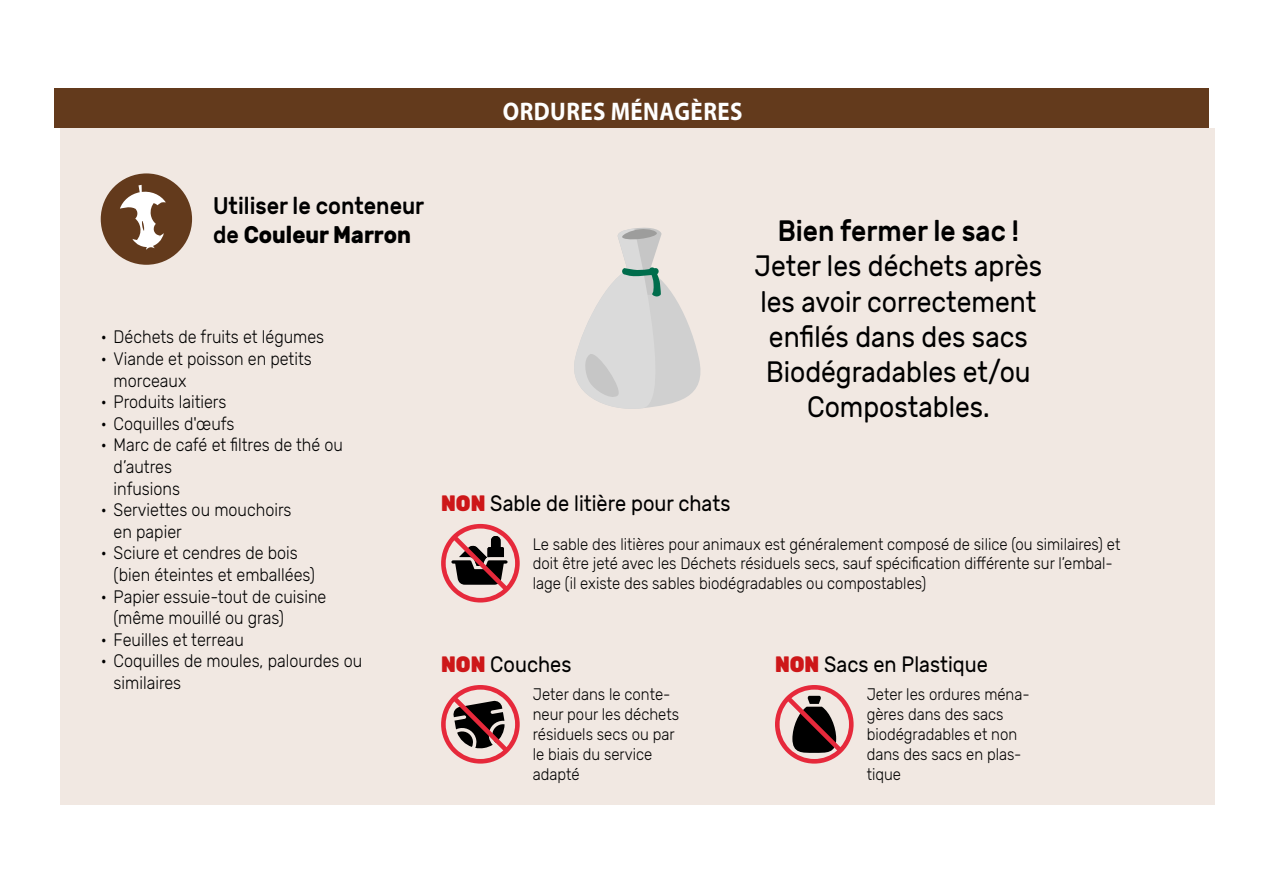
<style>
.page{position:relative;width:1263px;height:893px;background:#fff}
.page>*{position:absolute;margin:0;border:0;box-sizing:border-box;transform-origin:0 0}
.t1{font:29.4px/35.2px "Rubik";color:#000;text-align:center;scale:.9 1}
.t2{font:500 29.4px "Rubik";color:#000;scale:.9 1}
.t3{font:700 25.5px "Myriad Pro";letter-spacing:.02em;color:#fff;scale:.9 1}
.t4{font:500 24px/28.8px "Rubik";color:#000;scale:.9 1}
.t5{font:22.2px "Rubik";color:#000;scale:.9 1}
.t6{font:300 18px/21.6px "Rubik";color:#000;scale:.9 1}
.t7{font:300 16.65px/20px "Rubik";color:#000;scale:.9 1}
.s1{font-weight:700}
.s2{font-weight:900;color:#cd1719}
</style>
<div class="page">
<div style="left:60px;top:128px;width:1155px;height:676px;background:#f1e8e2"></div>
<div style="left:54px;top:89px;width:1155px;height:39px;background:#633a1c"></div>
<svg style="left:574px;top:227px;width:127px;height:182px"></svg>
<div style="left:101px;top:173px;width:91px;height:92px;background:#633a1c;border-radius:50%"></div>
<svg style="left:120px;top:185px;width:46px;height:65px"></svg>
<svg style="left:441px;top:685px;width:79px;height:79px"></svg>
<svg style="left:775px;top:685px;width:78px;height:79px"></svg>
<svg style="left:441px;top:524px;width:79px;height:78px"></svg>
<h2 class="t3" style="left:503px;top:95px;width:268px">ORDURES MÉNAGÈRES</h2>
<h3 class="t4" style="left:213px;top:192px;width:236px">Utiliser le conteneur de <span class="s1">Couleur Marron</span></h3>
<p class="t6" style="left:101px;top:327px;width:250px">• Déchets de fruits et légumes</p>
<p class="t6" style="left:114px;top:348px;width:222px;text-indent:-13px">• Viande et poisson en petits morceaux</p>
<p class="t6" style="left:101px;top:392px;width:141px">• Produits laitiers</p>
<p class="t6" style="left:101px;top:413px;width:150px">• Coquilles d'œufs</p>
<p class="t6" style="left:114px;top:435px;width:256px;text-indent:-13px">• Marc de café et filtres de thé ou d’autres<br>infusions</p>
<p class="t6" style="left:114px;top:500px;width:199px;text-indent:-13px">• Serviettes ou mouchoirs en papier</p>
<p class="t6" style="left:114px;top:543px;width:225px;text-indent:-13px">• Sciure et cendres de bois (bien éteintes et emballées)</p>
<p class="t6" style="left:114px;top:586px;width:238px;text-indent:-13px">• Papier essuie-tout de cuisine (même mouillé ou gras)</p>
<p class="t6" style="left:101px;top:629px;width:161px">• Feuilles et terreau</p>
<p class="t6" style="left:114px;top:651px;width:278px;text-indent:-13px">• Coquilles de moules, palourdes ou similaires</p>
<h1 class="t2" style="left:778px;top:214px;width:270px">Bien fermer le sac !</h1>
<h1 class="t1" style="left:754px;top:250px;width:321px">Jeter les déchets après les avoir correctement enfilés dans des sacs<br>Biodégradables et/ou<br>Compostables.</h1>
<h3 class="t5" style="left:441px;top:491px;width:323px"><span class="s2">NON</span> Sable de litière pour chats</h3>
<p class="t7" style="left:533px;top:534px;width:654px">Le sable des litières pour animaux est généralement composé de silice (ou similaires) et doit être jeté avec les Déchets résiduels secs, sauf spécification différente sur l’embal&shy;lage (il existe des sables biodégradables ou compostables)</p>
<h3 class="t5" style="left:441px;top:652px;width:146px"><span class="s2">NON</span> Couches</h3>
<p class="t7" style="left:533px;top:685px;width:164px">Jeter dans le conte&shy;neur pour les déchets résiduels secs ou par le biais du service adapté</p>
<h3 class="t5" style="left:775px;top:652px;width:238px"><span class="s2">NON</span> Sacs en Plastique</h3>
<p class="t7" style="left:867px;top:685px;width:183px">Jeter les ordures ména&shy;gères dans des sacs biodégradables et non dans des sacs en plas&shy;tique</p>
</div>
